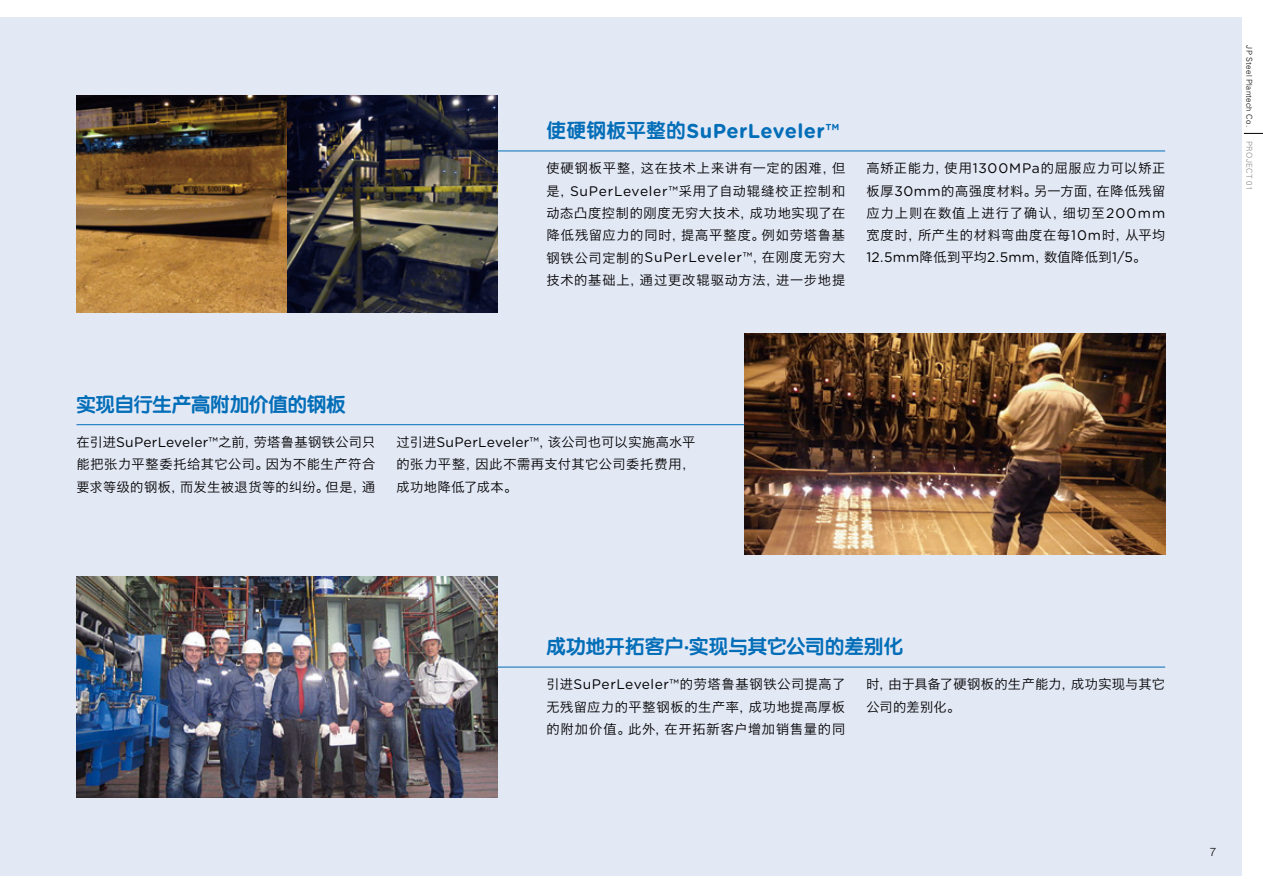
<style>
.page{position:relative;width:1263px;height:893px;background:#fff}
.page>*{position:absolute;margin:0;border:0;box-sizing:border-box;transform-origin:0 0}
.t1{font:700 20.1px "Gotham Rounded";letter-spacing:.02em;color:#036eb8}
.t2{font:19.2px "ST Yuanti SC Bold";letter-spacing:.01em;color:#036eb8}
.t3{font:13.8px "Gotham Rounded";letter-spacing:.015em;color:#000}
.t4{font:13.2px/22.4px "Hiragino Sans GB W3";letter-spacing:.045em;color:#000;text-align:justify}
.t5{font:13.2px/22.4px "Hiragino Sans GB W3";letter-spacing:.025em;color:#000}
.t6{font:300 11.7px "Helvetica Neue LT Std";color:#000}
.t7{font:300 7.95px "Univers LT Std";letter-spacing:.04em;color:#000}
.t8{font:300 7.95px "Univers LT Std";letter-spacing:.05em;color:#898989}
.s1{font-family:"ST Yuanti SC Bold";font-weight:400;font-size:19.2px}
.s2{font-family:"Gotham Rounded";font-size:13.8px}
.s3{font-family:"Hiragino Sans GB W3";font-size:13.2px}
.s4{font-family:"Gotham Rounded";font-weight:700;font-size:20.1px}
</style>
<div class="page">
<svg style="left:1244px;top:133px;width:19px;height:1px"></svg>
<div style="left:0;top:17px;width:1242px;height:859px;background:#e3e8f5"></div>
<img style="left:77px;top:96px;width:420px;height:217px">
<img style="left:77px;top:576px;width:420px;height:221px">
<hr style="left:497px;top:667px;width:668px;height:1px;background:#036eb8">
<hr style="left:77px;top:424px;width:667px;height:1px;background:#036eb8">
<hr style="left:497px;top:151px;width:668px;height:1px;background:#036eb8">
<img style="left:744px;top:334px;width:421px;height:221px">
<h1 class="t1" style="left:546px;top:116px;width:294px"><span class="s1">使硬钢板平整的</span>SuPerLeveler™</h1>
<p class="t4" style="left:546px;top:157px;width:300px">使硬钢板平整，这在技术上来讲有一定的困难，但是，<span class="s2">SuPerLeveler™</span>采用了自动辊缝校正控制和动态凸度控制的刚度无穷大技术，成功地实现了在降低残留应力的同时，提高平整度。例如劳塔鲁基钢铁公司定制的<span class="s2">SuPerLeveler™</span>，在刚度无穷大技术的基础上，通过更改辊驱动方法，进一步地提</p>
<p class="t4" style="left:866px;top:157px;width:300px">高矫正能力，使用<span class="s2">1300MPa</span>的屈服应力可以矫正板厚<span class="s2">30mm</span>的高强度材料。另一方面，在降低残留应力上则在数值上进行了确认，细切至<span class="s2">200mm</span>宽度时，所产生的材料弯曲度在每<span class="s2">10m</span>时，从平均</p>
<p class="t3" style="left:866px;top:248px;width:282px">12.5mm<span class="s3">降低到平均</span>2.5mm<span class="s3">，数值降低到</span>1/5<span class="s3">。</span></p>
<h2 class="t2" style="left:77px;top:392px;width:271px">实现自行生产高附加价值的钢板</h2>
<p class="t4" style="left:77px;top:431px;width:300px">在引进<span class="s2">SuPerLeveler™</span>之前，劳塔鲁基钢铁公司只能把张力平整委托给其它公司。因为不能生产符合要求等级的钢板，而发生被退货等的纠纷。但是，通</p>
<p class="t4" style="left:396px;top:431px;width:300px">过引进<span class="s2">SuPerLeveler™</span>，该公司也可以实施高水平的张力平整，因此不需再支付其它公司委托费用，成功地降低了成本。</p>
<p class="t7" style="left:1254px;top:45px;width:83px;rotate:90deg">JP Steel Plantech Co.</p>
<p class="t8" style="left:1254px;top:141px;width:51px;rotate:90deg">PROJECT 01</p>
<h2 class="t2" style="left:546px;top:635px;width:358px">成功地开拓客户<span class="s4">·</span>实现与其它公司的差别化</h2>
<p class="t4" style="left:546px;top:673px;width:300px">引进<span class="s2">SuPerLeveler™</span>的劳塔鲁基钢铁公司提高了无残留应力的平整钢板的生产率，成功地提高厚板的附加价值。此外，在开拓新客户增加销售量的同</p>
<p class="t5" style="left:866px;top:673px;width:300px">时，由于具备了硬钢板的生产能力，成功实现与其它公司的差别化。</p>
<p class="t6" style="left:1210px;top:845px;width:8px">7</p>
</div>
